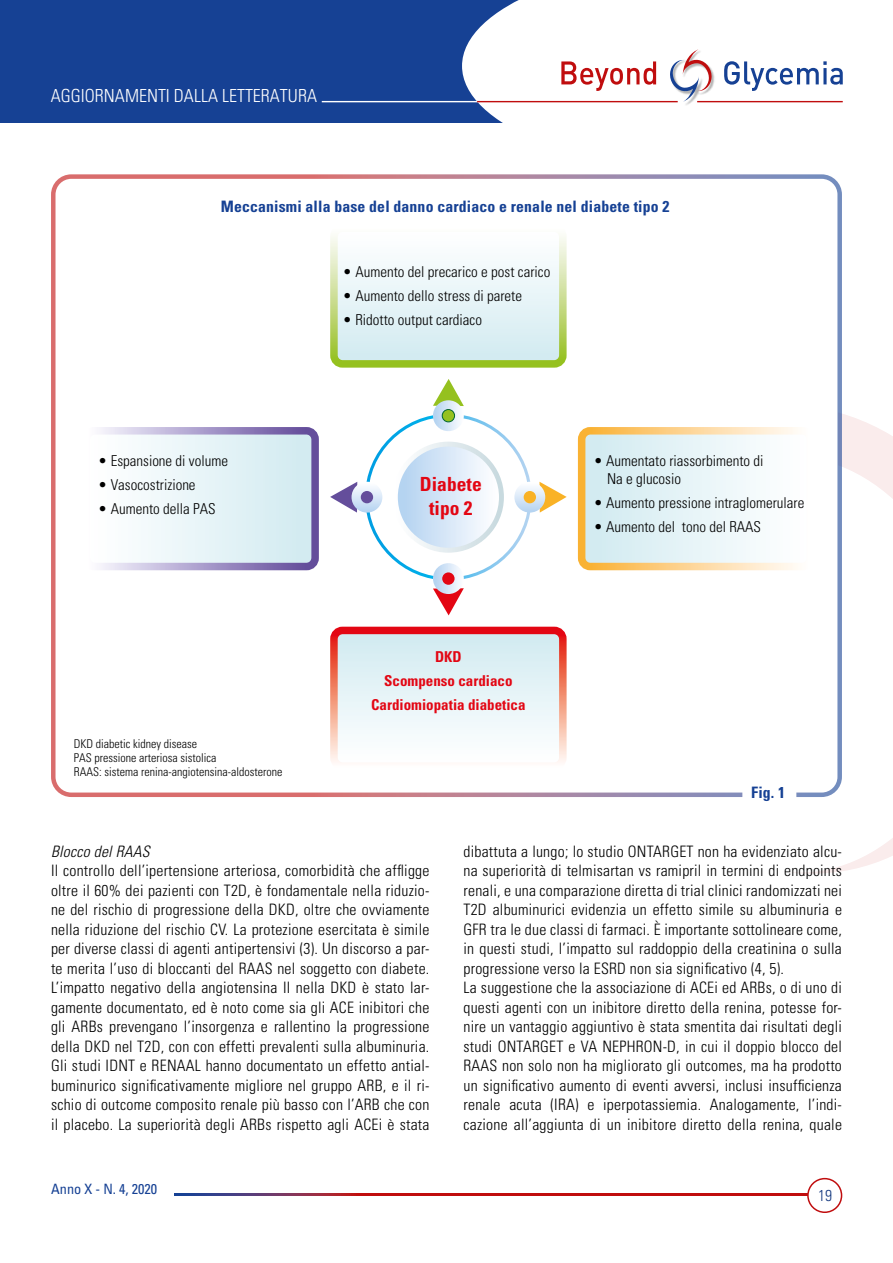
<style>
.page{position:relative;width:893px;height:1263px;background:#fff}
.page>*{position:absolute;margin:0;border:0;box-sizing:border-box;transform-origin:0 0}
.t1{font:700 condensed 19.5px/23.4px "Univers LT Std";color:#e30613;text-align:center}
.t2{font:300 condensed 18px "Univers";color:#fff}
.t3{font:300 condensed 15.75px/19.5px "Univers LT Std";letter-spacing:.015em;color:#000;text-align:justify}
.t4{font:700 condensed 15.75px "Univers LT Std";letter-spacing:.01em;color:#164194}
.t5{font:italic 300 condensed 15.75px "Univers LT Std";letter-spacing:.015em;color:#000}
.t6{font:300 condensed 15.75px "Univers LT Std";color:#14387f}
.t7{font:300 condensed 15px/18px "Univers LT Std";color:#000}
.t8{font:700 condensed 15px/24px "Univers LT Std";color:#e30613;text-align:center}
.t9{font:condensed 14.25px "Univers LT Std";color:#164194}
.t10{font:300 condensed 12.15px/14.4px "Univers LT Std";color:#000}
</style>
<div class="page">
<div style="left:0;top:0;width:893px;height:123px;background:#164194"></div>
<svg style="left:174px;top:1194px;width:633px;height:1px"></svg>
<div style="left:807px;top:1178px;width:35px;height:35px;border:2px solid #c00d0e;border-radius:50%"></div>
<div style="left:462px;top:0;width:431px;height:123px;background:#fff"></div>
<img style="left:712px;top:49px;width:4px;height:46px">
<svg style="left:561px;top:61px;width:95px;height:30px;background:#ecb8b8"></svg>
<img style="left:670px;top:102px;width:33px;height:4px">
<svg style="left:669px;top:49px;width:43px;height:53px;background:#ddd1d8"></svg>
<svg style="left:724px;top:61px;width:119px;height:30px"></svg>
<hr style="left:697px;top:101px;width:146px;height:1px;background:#c00d0e">
<hr style="left:477px;top:101px;width:201px;height:1px;background:#c00d0e">
<svg style="left:322px;top:101px;width:156px;height:1px"></svg>
<svg style="left:804px;top:414px;width:89px;height:460px"></svg>
<div style="left:53px;top:174px;width:785px;height:621px;background:#fff"></div>
<svg style="left:539px;top:482px;width:28px;height:31px"></svg>
<svg style="left:330px;top:482px;width:27px;height:31px"></svg>
<svg style="left:433px;top:588px;width:31px;height:27px"></svg>
<svg style="left:433px;top:379px;width:31px;height:27px"></svg>
<svg style="left:366px;top:415px;width:164px;height:164px"></svg>
<svg style="left:433px;top:400px;width:31px;height:31px"></svg>
<div style="left:442px;top:409px;width:13px;height:13px;background:#95c11f;border-radius:50%"></div>
<div style="left:442px;top:409px;width:13px;height:13px;border:1px solid #006533;border-radius:50%"></div>
<svg style="left:433px;top:563px;width:31px;height:31px"></svg>
<div style="left:442px;top:572px;width:13px;height:13px;background:#e30613;border-radius:50%"></div>
<svg style="left:352px;top:482px;width:30px;height:31px"></svg>
<div style="left:361px;top:491px;width:12px;height:12px;background:#644e9b;border-radius:50%"></div>
<svg style="left:514px;top:482px;width:31px;height:31px"></svg>
<div style="left:524px;top:491px;width:12px;height:12px;background:#f9b226;border-radius:50%"></div>
<svg style="left:587px;top:436px;width:169px;height:125px"></svg>
<div style="left:578px;top:427px;width:236px;height:143px;border:8px solid #fff;border-radius:9px"></div>
<svg style="left:141px;top:436px;width:169px;height:125px"></svg>
<div style="left:82px;top:427px;width:237px;height:143px;border:8px solid #fff;border-radius:9px"></div>
<svg style="left:339px;top:261px;width:219px;height:98px"></svg>
<div style="left:330px;top:224px;width:237px;height:144px;border:8px solid #fff;border-radius:9px"></div>
<svg style="left:339px;top:636px;width:219px;height:98px"></svg>
<div style="left:330px;top:627px;width:237px;height:143px;border:8px solid #fff;border-radius:9px"></div>
<div style="left:51px;top:174px;width:791px;height:623px;border:4px solid #fff;border-radius:18px"></div>
<p class="t2" style="left:51px;top:85px;width:268px">AGGIORNAMENTI DALLA LETTERATURA</p>
<p class="t4" style="left:221px;top:196px;width:450px">Meccanismi alla base del danno cardiaco e renale nel diabete tipo 2</p>
<p class="t7" style="left:98px;top:452px;width:131px">• Espansione di volume</p>
<p class="t7" style="left:98px;top:476px;width:99px">• Vasocostrizione</p>
<p class="t7" style="left:98px;top:500px;width:119px">• Aumento della PAS</p>
<p class="t10" style="left:74px;top:736px;width:210px">DKD diabetic kidney disease<br>PAS pressione arteriosa sistolica<br>RAAS: sistema renina-angiotensina-aldosterone</p>
<p class="t7" style="left:343px;top:263px;width:209px">• Aumento del precarico e post carico</p>
<p class="t7" style="left:343px;top:287px;width:181px">• Aumento dello stress di parete</p>
<p class="t7" style="left:343px;top:311px;width:141px">• Ridotto output cardiaco</p>
<p class="t1" style="left:420px;top:472px;width:63px">Diabete tipo 2</p>
<p class="t8" style="left:371px;top:644px;width:156px">DKD<br>Scompenso cardiaco<br>Cardiomiopatia diabetica</p>
<p class="t7" style="left:607px;top:452px;width:158px;text-indent:-13px">• Aumentato riassorbimento di<br>Na e glucosio</p>
<p class="t7" style="left:594px;top:494px;width:212px">• Aumento pressione intraglomerulare</p>
<p class="t7" style="left:594px;top:518px;width:169px">• Aumento del tono del RAAS</p>
<p class="t4" style="left:751px;top:783px;width:36px">Fig. 1</p>
<p class="t5" style="left:51px;top:842px;width:100px">Blocco del RAAS</p>
<p class="t3" style="left:51px;top:861px;width:380px">Il controllo dell’ipertensione arteriosa, comorbidità che affligge oltre il 60% dei pazienti con T2D, è fondamentale nella riduzio&shy;ne del rischio di progressione della DKD, oltre che ovviamente nella riduzione del rischio CV. La protezione esercitata è simile per diverse classi di agenti antipertensivi (3). Un discorso a par&shy;te merita l’uso di bloccanti del RAAS nel soggetto con diabete.<br>L’impatto negativo della angiotensina II nella DKD è stato lar&shy;gamente documentato, ed è noto come sia gli ACE inibitori che gli ARBs prevengano l’insorgenza e rallentino la progressione della DKD nel T2D, con con effetti prevalenti sulla albuminuria.<br>Gli studi IDNT e RENAAL hanno documentato un effetto antial&shy;buminurico significativamente migliore nel gruppo ARB, e il ri&shy;schio di outcome composito renale più basso con l’ARB che con il placebo. La superiorità degli ARBs rispetto agli ACEi è stata</p>
<p class="t9" style="left:51px;top:1180px;width:108px">Anno X - N. 4, 2020</p>
<p class="t3" style="left:463px;top:842px;width:380px;text-align:left">dibattuta a lungo; lo studio ONTARGET non ha evidenziato alcu&shy;na superiorità di telmisartan vs ramipril in termini di endpoints renali, e una comparazione diretta di trial clinici randomizzati nei T2D albuminurici evidenzia un effetto simile su albuminuria e GFR tra le due classi di farmaci. È importante sottolineare come, in questi studi, l’impatto sul raddoppio della creatinina o sulla progressione verso la ESRD non sia significativo (4, 5).<br>La suggestione che la associazione di ACEi ed ARBs, o di uno di questi agenti con un inibitore diretto della renina, potesse for&shy;nire un vantaggio aggiuntivo è stata smentita dai risultati degli studi ONTARGET e VA NEPHRON-D, in cui il doppio blocco del RAAS non solo non ha migliorato gli outcomes, ma ha prodotto un significativo aumento di eventi avversi, inclusi insufficienza renale acuta (IRA) e iperpotassiemia. Analogamente, l’indi&shy;cazione all’aggiunta di un inibitore diretto della renina, quale</p>
<p class="t6" style="left:818px;top:1185px;width:15px">19</p>
</div>
